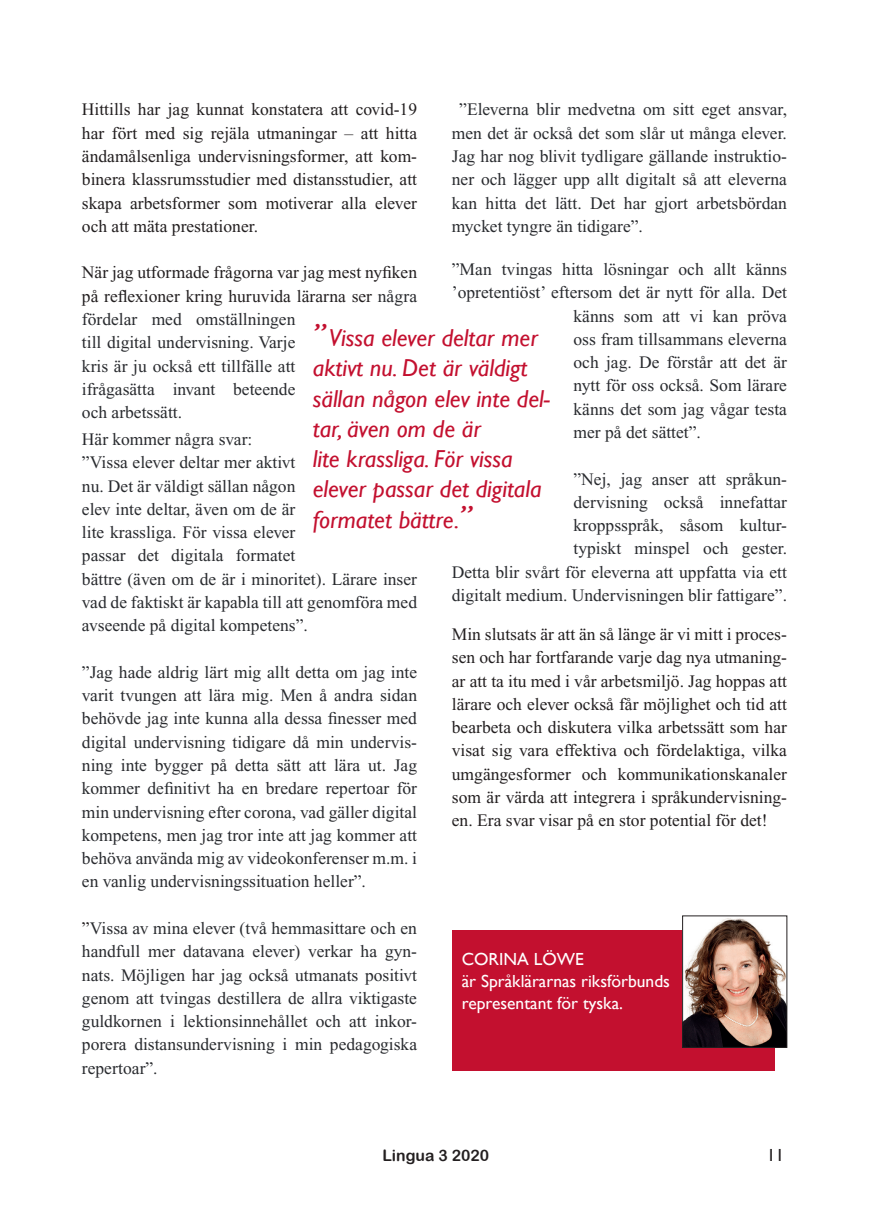
<style>
.page{position:relative;width:869px;height:1216px;background:#fff}
.page>*{position:absolute;margin:0;border:0;box-sizing:border-box;transform-origin:0 0}
.t1{font:italic 24.5px/30.3px "Gill Sans";color:#c3102f}
.t2{font:17.5px/23.3px "Times New Roman";color:#292b2f;text-align:justify}
.t3{font:17.5px/23.3px "Times New Roman";color:#231f20;text-align:justify}
.t4{font:17.5px/22.1px "Gill Sans";color:#fff}
.t5{font:17.5px "Gill Sans";color:#231f20}
.t6{font:15.75px "Arial Rounded MT Bold";color:#231f20}
.s1{color:#231f20}
.s2{font-size:31.5px}
</style>
<div class="page">
<div style="left:451px;top:930px;width:323px;height:140px;background:#c3102f"></div>
<img style="left:684px;top:918px;width:100px;height:127px">
<div style="left:682px;top:915px;width:104px;height:132px;border:1px solid #231f20"></div>
<p class="t3" style="left:82px;top:98px;width:336px">Hittills har jag kunnat konstatera att covid-19 har fört med sig rejäla utmaningar – att hitta ändamålsenliga undervisningsformer, att kom&shy;binera klassrumsstudier med distansstudier, att skapa arbetsformer som motiverar alla elever och att mäta prestationer.</p>
<p class="t2" style="left:82px;top:261px;width:336px;text-align:left"><span class="s1">När jag utformade frågorna var jag mest nyfiken på reflexioner kring huruvida lärarna ser</span> några fördelar med omställningen<br>till digital undervisning. Varje<br>kris är ju också ett tillfälle att<br>ifrågasätta invant beteende<br>och arbetssätt.</p>
<p class="t2" style="left:82px;top:427px;width:336px;text-align:left">Här kommer några svar:<br>”Vissa elever deltar mer aktivt<br>nu. Det är väldigt sällan någon<br>elev inte deltar, även om de är<br>lite krassliga. För vissa elever<br>passar det digitala formatet<br>bättre (även om de är i minoritet). Lärare inser vad de faktiskt är kapabla till att genomföra med avseende på digital kompetens”.</p>
<p class="t2" style="left:82px;top:660px;width:336px">”Jag hade aldrig lärt mig allt detta om jag inte varit tvungen att lära mig. Men å andra sidan behövde jag inte kunna alla dessa finesser med digital undervisning tidigare då min undervis&shy;ning inte bygger på detta sätt att lära ut. Jag kommer definitivt ha en bredare repertoar för min undervisning efter corona, vad gäller digital kompetens, men jag tror inte att jag kommer att behöva använda mig av videokonferenser m.m. i en vanlig undervisningssituation heller”.</p>
<p class="t2" style="left:82px;top:916px;width:336px"><span class="s1">”</span>Vissa av mina elever (två hemmasittare och en handfull mer datavana elever) verkar ha gyn&shy;nats. Möjligen har jag också utmanats positivt genom att tvingas destillera de allra viktigaste guldkornen i lektionsinnehållet och att inkor&shy;porera distansundervisning i min pedagogiska repertoar”.</p>
<p class="t2" style="left:451px;top:98px;width:336px;text-indent:7px">”Eleverna blir medvetna om sitt eget ansvar, men det är också det som slår ut många elever.<br>Jag har nog blivit tydligare gällande instruktio&shy;ner och lägger upp allt digitalt så att eleverna kan hitta det lätt. Det har gjort arbetsbördan mycket tyngre än tidigare”.</p>
<p class="t2" style="left:451px;top:257px;width:336px">”Man tvingas hitta lösningar och allt känns</p>
<p class="t2" style="left:451px;top:281px;width:336px">’opretentiöst’ eftersom det är nytt för alla. Det</p>
<p class="t2" style="left:573px;top:304px;width:215px">känns som att vi kan pröva</p>
<p class="t2" style="left:573px;top:327px;width:215px">oss fram tillsammans eleverna</p>
<p class="t2" style="left:573px;top:351px;width:215px">och jag. De förstår att det är</p>
<p class="t2" style="left:573px;top:374px;width:215px">nytt för oss också. Som lärare</p>
<p class="t2" style="left:573px;top:397px;width:215px">känns det som jag vågar testa</p>
<p class="t2" style="left:573px;top:420px;width:129px">mer på det sättet”.</p>
<p class="t2" style="left:451px;top:467px;width:336px;text-align:right">”Nej, jag anser att språkun-<br>dervisning också innefattar<br>kroppsspråk, såsom kultur-<br>typiskt minspel och gester.<br>Detta blir svårt för eleverna att uppfatta via ett digitalt medium. Undervisningen blir fattigare”.</p>
<p class="t3" style="left:451px;top:622px;width:336px">Min slutsats är att än så länge är vi mitt i proces&shy;sen och har fortfarande varje dag nya utmaning&shy;ar att ta itu med i vår arbetsmiljö. Jag hoppas att lärare och elever också får möjlighet och tid att bearbeta och diskutera vilka arbetssätt som har visat sig vara effektiva och fördelaktiga, vilka umgängesformer och kommunikationskanaler som är värda att integrera i språkundervisning&shy;en. Era svar visar på en stor potential för det!</p>
<h1 class="t1" style="left:313px;top:323px;width:238px"><span class="s2">”</span> Vissa elever deltar mer aktivt nu. Det är väldigt sällan någon elev inte del&shy;tar, även om de är<br>lite krassliga. För vissa elever passar det digitala formatet bättre.<span class="s2">”</span></h1>
<p class="t4" style="left:461px;top:948px;width:210px">corina löwe<br>är Språklärarnas riksförbunds representant för tyska.</p>
<p class="t6" style="left:382px;top:1146px;width:108px">Lingua 3 2020</p>
<p class="t5" style="left:766px;top:1144px;width:19px">11</p>
</div>
